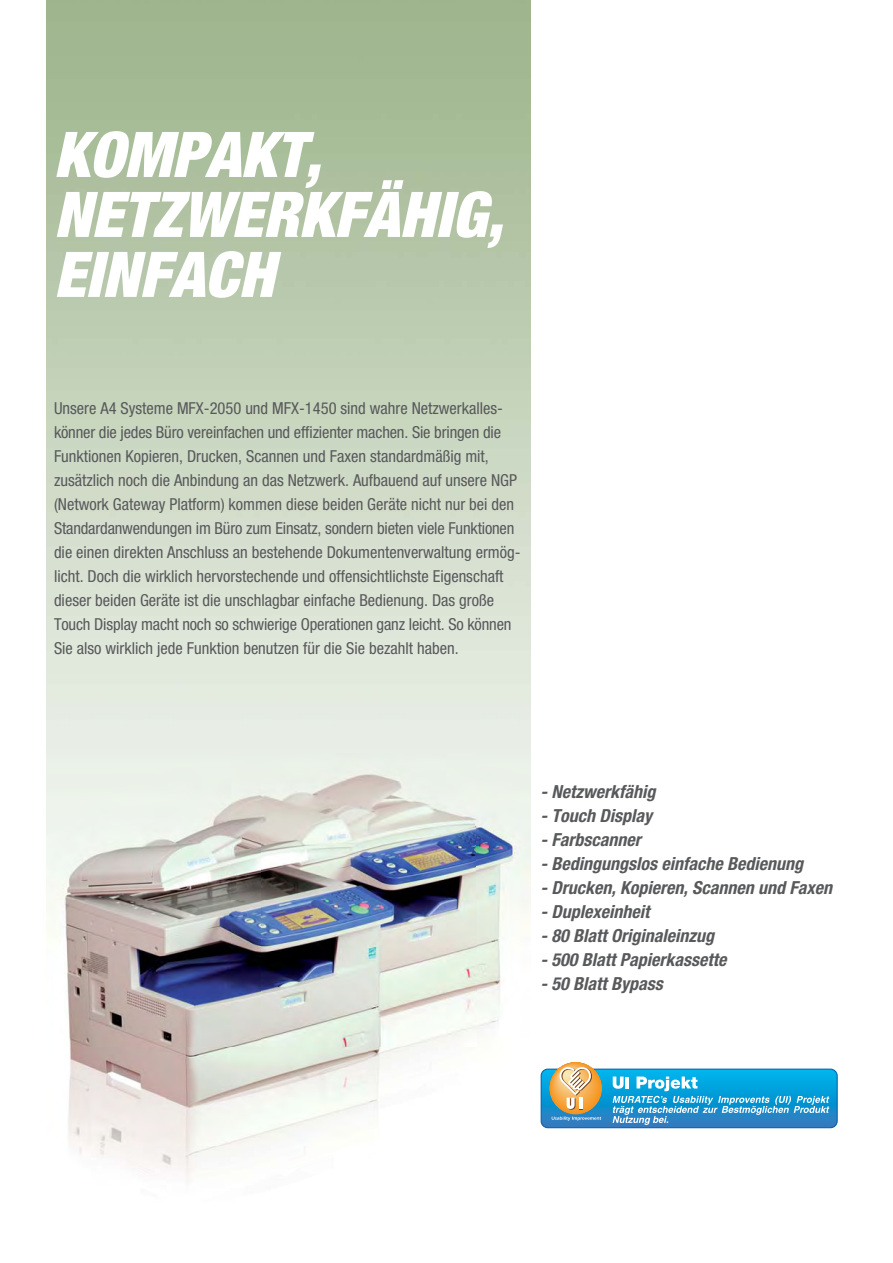
<style>
.page{position:relative;width:893px;height:1263px;background:#fff}
.page>*{position:absolute;margin:0;border:0;box-sizing:border-box;transform-origin:0 0}
.t1{font:italic 900 condensed 63px/60px "Helvetica Neue";color:#fff}
.t2{font:italic 700 condensed 18px "Helvetica Neue";color:#58595b}
.t3{font:condensed 16.5px/24px "Helvetica Neue";color:#58595b}
</style>
<div class="page">
<img style="left:47px;top:0;width:483px;height:1145px">
<img style="left:46px;top:753px;width:46px;height:403px">
<img style="left:489px;top:753px;width:42px;height:392px">
<img style="left:92px;top:1145px;width:213px;height:35px">
<svg style="left:541px;top:1069px;width:296px;height:59px;background:#1c9acd"></svg>
<div style="left:541px;top:1069px;width:297px;height:59px;border:1px solid #005aa6;border-radius:7px"></div>
<div style="left:551px;top:1063px;width:49px;height:49px;background:#f79826;border-radius:50%"></div>
<div style="left:552px;top:1063px;width:44px;height:45px;background:#f8a035;border-radius:50%"></div>
<div style="left:552px;top:1064px;width:44px;height:44px;background:#f8a235;border-radius:50%"></div>
<div style="left:552px;top:1064px;width:43px;height:43px;background:#f8a33a;border-radius:50%"></div>
<div style="left:552px;top:1064px;width:43px;height:42px;background:#f8a43a;border-radius:50%"></div>
<div style="left:553px;top:1064px;width:42px;height:42px;background:#f7a53e;border-radius:50%"></div>
<div style="left:553px;top:1064px;width:41px;height:41px;background:#f7a743;border-radius:50%"></div>
<div style="left:553px;top:1064px;width:40px;height:40px;background:#f8aa47;border-radius:50%"></div>
<div style="left:554px;top:1065px;width:38px;height:38px;background:#f8ac4c;border-radius:50%"></div>
<div style="left:554px;top:1065px;width:37px;height:37px;background:#f6ae50;border-radius:50%"></div>
<div style="left:554px;top:1065px;width:36px;height:36px;background:#f7af53;border-radius:50%"></div>
<div style="left:555px;top:1065px;width:34px;height:35px;background:#f8b359;border-radius:50%"></div>
<div style="left:555px;top:1066px;width:33px;height:33px;background:#f8b55e;border-radius:50%"></div>
<div style="left:555px;top:1066px;width:33px;height:32px;background:#f7b65f;border-radius:50%"></div>
<div style="left:556px;top:1066px;width:31px;height:31px;background:#f6ba66;border-radius:50%"></div>
<div style="left:556px;top:1066px;width:30px;height:30px;background:#f6bb6b;border-radius:50%"></div>
<div style="left:557px;top:1067px;width:28px;height:28px;background:#f5bf6f;border-radius:50%"></div>
<div style="left:557px;top:1067px;width:26px;height:26px;background:#f7c274;border-radius:50%"></div>
<div style="left:558px;top:1068px;width:23px;height:23px;background:#f7c87d;border-radius:50%"></div>
<svg style="left:559px;top:1066px;width:34px;height:44px"></svg>
<svg style="left:552px;top:1116px;width:49px;height:5px"></svg>
<svg style="left:613px;top:1076px;width:216px;height:49px;background:#39a7da"></svg>
<h1 class="t1" style="left:54px;top:130px;width:451px">KOMPAKT,<br>NETZWERKFÄHIG,<br>EINFACH</h1>
<p class="t3" style="left:54px;top:398px;width:468px">Unsere A4 Systeme MFX-2050 und MFX-1450 sind wahre Netzwerkalles&shy;könner die jedes Büro vereinfachen und effizienter machen. Sie bringen die Funktionen Kopieren, Drucken, Scannen und Faxen standardmäßig mit, zusätzlich noch die Anbindung an das Netzwerk. Aufbauend auf unsere NGP (Network Gateway Platform) kommen diese beiden Geräte nicht nur bei den Standardanwendungen im Büro zum Einsatz, sondern bieten viele Funktio nen die einen direkten Anschluss an bestehende Dokumenten verwaltung ermög&shy;licht. Doch die wirklich hervorstechende und offensicht lichste Eigenschaft dieser beiden Geräte ist die unschlagbar einfache Bedienung. Das große Touch Display macht noch so schwierige Operationen ganz leicht. So können Sie also wirklich jede Funktion benutzen für die Sie bezahlt haben.</p>
<p class="t2" style="left:541px;top:785px;width:116px">- Netzwerkfähig</p>
<p class="t2" style="left:541px;top:809px;width:113px">- Touch Display</p>
<p class="t2" style="left:541px;top:833px;width:102px">- Farbscanner</p>
<p class="t2" style="left:541px;top:857px;width:264px">- Bedingungslos einfache Bedienung</p>
<p class="t2" style="left:541px;top:881px;width:293px">- Drucken, Kopieren, Scannen und Faxen</p>
<p class="t2" style="left:541px;top:905px;width:110px">- Duplexeinheit</p>
<p class="t2" style="left:541px;top:929px;width:175px">- 80 Blatt Originaleinzug</p>
<p class="t2" style="left:541px;top:953px;width:187px">- 500 Blatt Papierkassette</p>
<p class="t2" style="left:541px;top:977px;width:124px">- 50 Blatt Bypass</p>
</div>
